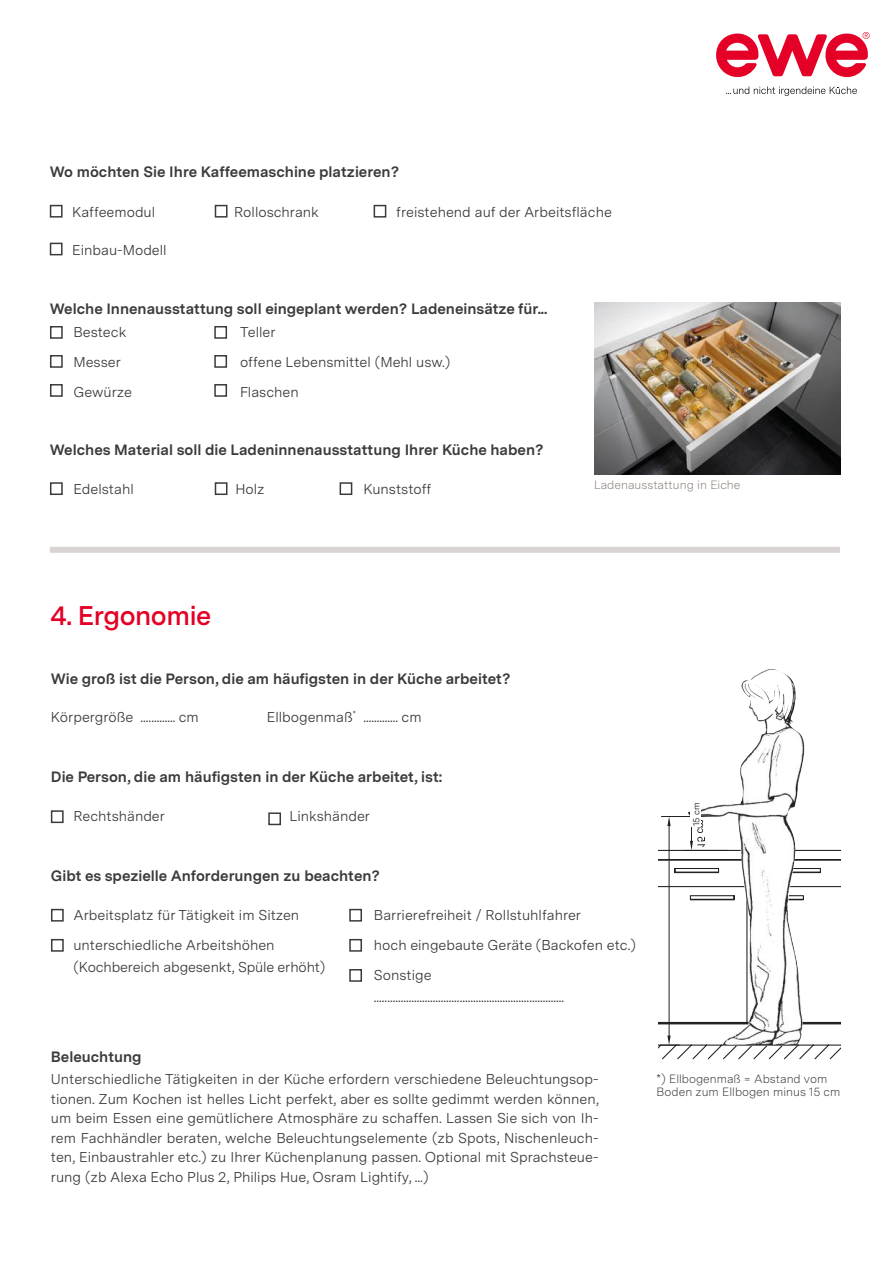
<style>
.page{position:relative;width:893px;height:1263px;background:#fff}
.page>*{position:absolute;margin:0;border:0;box-sizing:border-box;transform-origin:0 0}
.t1{font:600 27px "Messina Sans";letter-spacing:-.015em;color:#e40026}
.t2{font:700 15px "Messina Sans";color:#3b3b3a}
.t3{font:14.25px/30px "Messina Sans";color:#3b3b3a}
.t4{font:300 12px/13.5px "Messina Sans";color:#3b3b3a}
.t5{font:300 12px "Messina Sans";color:#887d78}
.t6{font:9px "Messina Sans";color:#1a1a18}
</style>
<div class="page">
<div style="left:50px;top:205px;width:13px;height:13px;border:2px solid #3b3b3a"></div>
<div style="left:215px;top:205px;width:12px;height:13px;border:2px solid #3b3b3a"></div>
<div style="left:374px;top:205px;width:12px;height:13px;border:2px solid #3b3b3a"></div>
<div style="left:50px;top:326px;width:13px;height:13px;border:2px solid #3b3b3a"></div>
<div style="left:214px;top:326px;width:13px;height:13px;border:2px solid #3b3b3a"></div>
<div style="left:50px;top:355px;width:13px;height:13px;border:2px solid #3b3b3a"></div>
<div style="left:214px;top:355px;width:13px;height:13px;border:2px solid #3b3b3a"></div>
<div style="left:50px;top:384px;width:13px;height:13px;border:2px solid #3b3b3a"></div>
<div style="left:214px;top:384px;width:13px;height:13px;border:2px solid #3b3b3a"></div>
<div style="left:50px;top:482px;width:13px;height:13px;border:2px solid #3b3b3a"></div>
<div style="left:215px;top:482px;width:12px;height:13px;border:2px solid #3b3b3a"></div>
<div style="left:340px;top:482px;width:12px;height:13px;border:2px solid #3b3b3a"></div>
<img style="left:594px;top:303px;width:246px;height:172px">
<div style="left:50px;top:243px;width:13px;height:12px;border:2px solid #3b3b3a"></div>
<svg style="left:726px;top:87px;width:131px;height:9px"></svg>
<svg style="left:716px;top:32px;width:154px;height:45px"></svg>
<div style="left:50px;top:547px;width:790px;height:6px;background:#d9d4d2"></div>
<div style="left:51px;top:909px;width:13px;height:12px;border:2px solid #3b3b3a"></div>
<div style="left:51px;top:810px;width:13px;height:13px;border:2px solid #3b3b3a"></div>
<div style="left:268px;top:812px;width:13px;height:13px;border:2px solid #3b3b3a"></div>
<div style="left:349px;top:909px;width:13px;height:12px;border:2px solid #3b3b3a"></div>
<div style="left:51px;top:939px;width:13px;height:13px;border:2px solid #3b3b3a"></div>
<div style="left:349px;top:939px;width:13px;height:13px;border:2px solid #3b3b3a"></div>
<div style="left:349px;top:969px;width:13px;height:13px;border:2px solid #3b3b3a"></div>
<svg style="left:658px;top:816px;width:182px;height:244px"></svg>
<img style="left:687px;top:669px;width:118px;height:377px">
<div style="left:691px;top:800px;width:10px;height:26px;background:#fff"></div>
<p class="t2" style="left:50px;top:161px;width:351px">Wo möchten Sie Ihre Kaffeemaschine platzieren?</p>
<p class="t3" style="left:72px;top:196px;width:84px">Kaffeemodul</p>
<p class="t3" style="left:234px;top:196px;width:86px">Rolloschrank</p>
<p class="t3" style="left:396px;top:196px;width:217px">freistehend auf der Arbeitsfläche</p>
<p class="t3" style="left:72px;top:235px;width:96px">Einbau-Modell</p>
<p class="t2" style="left:50px;top:297px;width:499px">Welche Innenausstattung soll eingeplant werden? Ladeneinsätze für...</p>
<p class="t3" style="left:73px;top:316px;width:60px">Besteck<br>Messer<br>Gewürze</p>
<p class="t3" style="left:240px;top:316px;width:212px">Teller<br>offene Lebensmittel (Mehl usw.)<br>Flaschen</p>
<p class="t2" style="left:50px;top:439px;width:495px">Welches Material soll die Ladeninnenausstattung Ihrer Küche haben?</p>
<p class="t3" style="left:73px;top:474px;width:62px">Edelstahl</p>
<p class="t3" style="left:235px;top:474px;width:31px">Holz</p>
<p class="t3" style="left:363px;top:474px;width:69px">Kunststoff</p>
<p class="t5" style="left:594px;top:476px;width:148px">Ladenausstattung in Eiche</p>
<h1 class="t1" style="left:51px;top:596px;width:162px">4. Ergonomie</h1>
<p class="t2" style="left:51px;top:667px;width:461px">Wie groß ist die Person, die am häufigsten in der Küche arbeitet?</p>
<p class="t3" style="left:51px;top:702px;width:149px">Körpergröße ............. cm</p>
<p class="t3" style="left:267px;top:702px;width:156px">Ellbogenmaß<sup>*</sup> ............. cm</p>
<p class="t2" style="left:51px;top:766px;width:393px">Die Person, die am häufigsten in der Küche arbeitet, ist:</p>
<p class="t3" style="left:73px;top:800px;width:93px">Rechtshänder</p>
<p class="t3" style="left:289px;top:800px;width:82px">Linkshänder</p>
<p class="t2" style="left:51px;top:865px;width:331px">Gibt es spezielle Anforderungen zu beachten?</p>
<p class="t3" style="left:73px;top:899px;width:227px">Arbeitsplatz für Tätigkeit im Sitzen unterschiedliche Arbeitshöhen</p>
<p class="t3" style="left:73px;top:952px;width:253px">(Kochbereich abgesenkt, Spüle erhöht)</p>
<p class="t2" style="left:51px;top:1046px;width:92px">Beleuchtung</p>
<p class="t3" style="left:374px;top:899px;width:263px">Barrierefreiheit / Rollstuhlfahrer<br>hoch eingebaute Geräte (Backofen etc.)<br>Sonstige</p>
<p class="t3" style="left:374px;top:982px;width:192px">.......................................................................</p>
<p class="t3" style="left:51px;top:1069px;width:549px;line-height:19.5px;text-align:justify">Unterschiedliche Tätigkeiten in der Küche erfordern verschiedene Beleuchtungsop&shy;tionen. Zum Kochen ist helles Licht perfekt, aber es sollte gedimmt werden können, um beim Essen eine gemütlichere Atmosphäre zu schaffen. Lassen Sie sich von Ih&shy;rem Fachhändler beraten, welche Beleuchtungselemente (zb Spots, Nischenleuch&shy;ten, Einbaustrahler etc.) zu Ihrer Küchenplanung passen. Optional mit Sprachsteue&shy;rung (zb Alexa Echo Plus 2, Philips Hue, Osram Lightify, ...)</p>
<p class="t6" style="left:690px;top:826px;width:25px;rotate:-90deg">15 cm</p>
<p class="t4" style="left:657px;top:1071px;width:185px">*) Ellbogenmaß = Abstand vom<br>Boden zum Ellbogen minus 15 cm</p>
</div>
